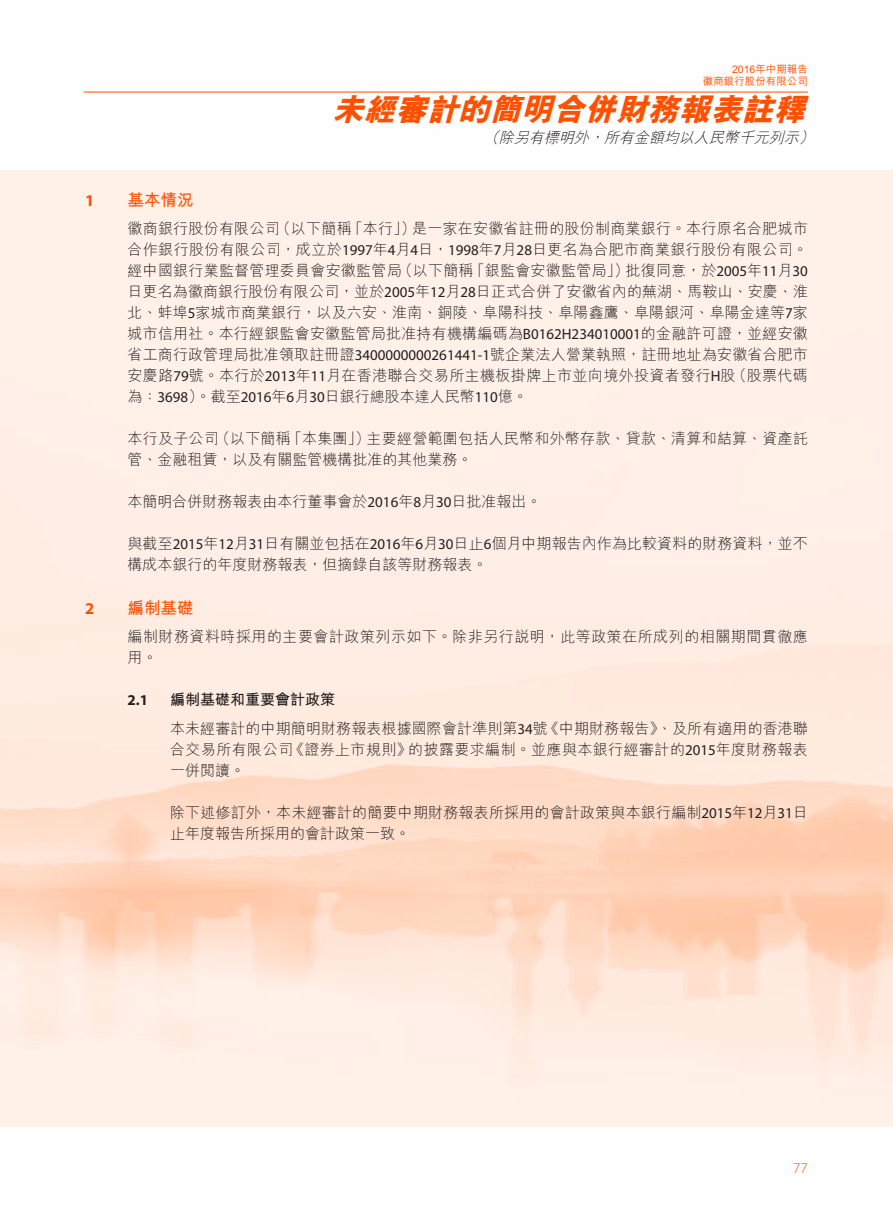
<style>
.page{position:relative;width:893px;height:1212px;background:#fff}
.page>*{position:absolute;margin:0;border:0;box-sizing:border-box;transform-origin:0 0}
.t1{font:italic 800 31.5px "M Hei HK";color:#ff5000}
.t2{font:700 16.5px "M Hei HK";color:#ff5000}
.t3{font:700 16.5px "Myriad Pro";color:#ff5000}
.t4{font:300 15px/21px "M Hei HK";letter-spacing:.015em;color:#231f20}
.t5{font:300 15px/21px "M Hei HK";letter-spacing:.035em;color:#231f20}
.t6{font:italic 300 15px "M Hei HK";color:#231f20}
.t7{font:700 15px "Myriad Pro";color:#231f20}
.t8{font:300 15px "Myriad Pro";color:#ff5000}
.t9{font:500 10.5px "M Hei HK";color:#ff5000}
.s1{font-family:"Myriad Pro";font-weight:400}
.s2{font-weight:700}
</style>
<div class="page">
<hr style="left:84px;top:92px;width:724px;height:1px;background:#ff5000">
<p class="t9" style="left:732px;top:62px;width:77px">2016年中期報告</p>
<p class="t9" style="left:703px;top:74px;width:106px">徽商銀行股份有限公司</p>
<h1 class="t1" style="left:332px;top:89px;width:485px">未經審計的簡明合併財務報表註釋</h1>
<p class="t6" style="left:484px;top:126px;width:337px">（除另有標明外，所有金額均以人民幣千元列示）</p>
<p class="t3" style="left:85px;top:190px;width:11px">1</p>
<p class="t2" style="left:128px;top:188px;width:67px">基本情況</p>
<p class="t4" style="left:128px;top:218px;width:682px;text-align:justify">徽商銀行股份有限公司（以下簡稱「本行」）是一家在安徽省註冊的股份制商業銀行。本行原名合肥城市合作銀行股份有限公司，成立於<span class="s1">1997</span>年<span class="s1">4</span>月<span class="s1">4</span>日，<span class="s1">1998</span>年<span class="s1">7</span>月<span class="s1">28</span>日更名為合肥市商業銀行股份有限公司。經中國銀行業監督管理委員會安徽監管局（以下簡稱「銀監會安徽監管局」）批復同意，於<span class="s1">2005</span>年<span class="s1">11</span>月<span class="s1">30</span>日更名為徽商銀行股份有限公司，並於<span class="s1">2005</span>年<span class="s1">12</span>月<span class="s1">28</span>日正式合併了安徽省內的蕪湖、馬鞍山、安慶、淮北、蚌埠<span class="s1">5</span>家城市商業銀行，以及六安、淮南、銅陵、阜陽科技、阜陽鑫鷹、阜陽銀河、阜陽金達等<span class="s1">7</span>家城市信用社。本行經銀監會安徽監管局批准持有機構編碼為<span class="s1">B0162H234010001</span>的金融許可證，並經安徽省工商行政管理局批准領取註冊證<span class="s1">3400000000261441-1</span>號企業法人營業執照，註冊地址為安徽省合肥市安慶路<span class="s1">79</span>號。本行於<span class="s1">2013</span>年<span class="s1">11</span>月在香港聯合交易所主機板掛牌上市並向境外投資者發行<span class="s1">H</span>股（股票代碼為：<span class="s1">3698</span>）。截至<span class="s1">2016</span>年<span class="s1">6</span>月<span class="s1">30</span>日銀行總股本達人民幣<span class="s1">110</span>億。</p>
<p class="t4" style="left:128px;top:428px;width:682px">本行及子公司（以下簡稱「本集團」）主要經營範圍包括人民幣和外幣存款、貸款、清算和結算、資產託管、金融租賃，以及有關監管機構批准的其他業務。</p>
<p class="t4" style="left:128px;top:491px;width:415px">本簡明合併財務報表由本行董事會於<span class="s1">2016</span>年<span class="s1">8</span>月<span class="s1">30</span>日批准報出。</p>
<p class="t4" style="left:128px;top:533px;width:682px">與截至<span class="s1">2015</span>年<span class="s1">12</span>月<span class="s1">31</span>日有關並包括在<span class="s1">2016</span>年<span class="s1">6</span>月<span class="s1">30</span>日止<span class="s1">6</span>個月中期報告內作為比較資料的財務資料，並不構成本銀行的年度財務報表，但摘錄自該等財務報表。</p>
<p class="t3" style="left:85px;top:597px;width:11px">2</p>
<p class="t2" style="left:128px;top:596px;width:67px">編制基礎</p>
<p class="t5" style="left:128px;top:625px;width:682px">編制財務資料時採用的主要會計政策列示如下。除非另行說明，此等政策在所成列的相關期間貫徹應用。</p>
<p class="t7" style="left:128px;top:690px;width:22px">2.1</p>
<p class="t4" style="left:170px;top:684px;width:639px;line-height:29.5px"><span class="s2">編制基礎和重要會計政策<br></span>本未經審計的中期簡明財務報表根據國際會計準則第<span class="s1">34</span>號《中期財務報告》、及所有適用的香港聯</p>
<p class="t4" style="left:170px;top:739px;width:639px">合交易所有限公司《證券上市規則》的披露要求編制。並應與本銀行經審計的<span class="s1">2015</span>年度財務報表一併閱讀。</p>
<p class="t4" style="left:170px;top:802px;width:639px">除下述修訂外，本未經審計的簡要中期財務報表所採用的會計政策與本銀行編制<span class="s1">2015</span>年<span class="s1">12</span>月<span class="s1">31</span>日止年度報告所採用的會計政策一致。</p>
<p class="t8" style="left:793px;top:1159px;width:16px">77</p>
</div>
